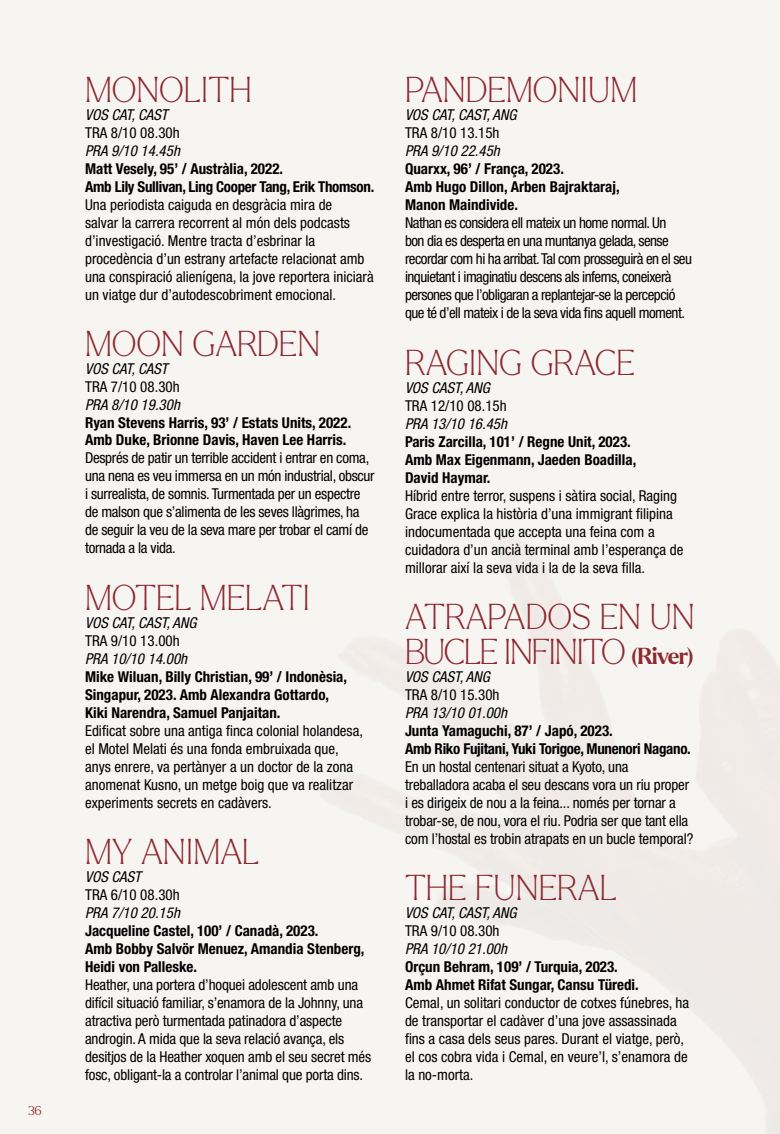
<style>
.page{position:relative;width:780px;height:1134px;background:#f7f5f2}
.page>*{position:absolute;margin:0;border:0;box-sizing:border-box;transform-origin:0 0}
.TITULO{font:100 35px "Larken";color:#8d2931}
.TITULO-2{font:100 35px/35px "Larken";letter-spacing:-.04em;color:#8d2931}
.Texto{font:condensed 15px/18px "Helvetica Neue LT Std";letter-spacing:-.01em;color:#000}
.AUTOR-DURACION{font:700 condensed 15px/18px "Helvetica Neue LT Std";color:#000}
.Texto-2{font:condensed 15px/18px "Helvetica Neue LT Std";letter-spacing:-.035em;color:#000}
.FICHA_TECNICA{font:italic condensed 15px "Helvetica Neue LT Std";color:#000}
.AUTOR-DURACION-2{font:700 condensed 15px/18px "Helvetica Neue LT Std";letter-spacing:-.02em;color:#000}
.t1{font:300 12.5px "Larken";color:#8d2931}
.s1{font-weight:700;font-size:22.5px}
</style>
<div class="page">
<p class="t1" style="left:28px;top:1102px;width:15px">36</p>
<p class="TITULO" style="left:85px;top:66px;width:168px">MONOLITH</p>
<p class="FICHA_TECNICA" style="left:85px;top:106px;width:84px">VOS CAT, CAST</p>
<p class="Texto" style="left:85px;top:124px;width:96px">TRA 8/10 08.30h</p>
<p class="FICHA_TECNICA" style="left:85px;top:142px;width:96px">PRA 9/10 14.45h</p>
<p class="AUTOR-DURACION-2" style="left:85px;top:160px;width:291px">Matt Vesely, 95’ / Austràlia, 2022.<br>Amb Lily Sullivan, Ling Cooper Tang, Erik Thomson.</p>
<p class="Texto" style="left:85px;top:196px;width:290px">Una periodista caiguda en desgràcia mira de<br>salvar la carrera recorrent al món dels podcasts d’investigació. Mentre tracta d’esbrinar la procedència d’un estrany artefacte relacionat amb una conspiració alienígena, la jove reportera iniciarà un viatge dur d’autodescobriment emocional.</p>
<p class="TITULO" style="left:85px;top:321px;width:237px">MOON GARDEN</p>
<p class="FICHA_TECNICA" style="left:85px;top:360px;width:84px">VOS CAT, CAST</p>
<p class="Texto" style="left:85px;top:378px;width:96px">TRA 7/10 08.30h</p>
<p class="FICHA_TECNICA" style="left:85px;top:396px;width:96px">PRA 8/10 19.30h</p>
<p class="AUTOR-DURACION" style="left:85px;top:414px;width:268px">Ryan Stevens Harris, 93’ / Estats Units, 2022.<br>Amb Duke, Brionne Davis, Haven Lee Harris.</p>
<p class="Texto" style="left:85px;top:449px;width:291px">Després de patir un terrible accident i entrar en coma, una nena es veu immersa en un món industrial, obscur i surrealista, de somnis. Turmentada per un espectre de malson que s’alimenta de les seves llàgrimes, ha de seguir la veu de la seva mare per trobar el camí de tornada a la vida.</p>
<p class="TITULO" style="left:85px;top:574px;width:227px">MOTEL MELATI</p>
<p class="FICHA_TECNICA" style="left:85px;top:614px;width:113px">VOS CAT, CAST, ANG</p>
<p class="Texto" style="left:85px;top:631px;width:96px">TRA 9/10 13.00h</p>
<p class="FICHA_TECNICA" style="left:85px;top:650px;width:104px">PRA 10/10 14.00h</p>
<p class="AUTOR-DURACION" style="left:85px;top:667px;width:263px">Mike Wiluan, Billy Christian, 99’ / Indonèsia,<br>Singapur, 2023. Amb Alexandra Gottardo,<br>Kiki Narendra, Samuel Panjaitan.</p>
<p class="Texto" style="left:85px;top:721px;width:279px">Edificat sobre una antiga finca colonial holandesa, el Motel Melati és una fonda embruixada que, anys enrere, va pertànyer a un doctor de la zona anomenat Kusno, un metge boig que va realitzar experiments secrets en cadàvers.</p>
<p class="TITULO" style="left:85px;top:828px;width:176px">MY ANIMAL</p>
<p class="FICHA_TECNICA" style="left:85px;top:868px;width:58px">VOS CAST</p>
<p class="Texto" style="left:85px;top:885px;width:96px">TRA 6/10 08.30h</p>
<p class="FICHA_TECNICA" style="left:85px;top:904px;width:96px">PRA 7/10 20.15h</p>
<p class="AUTOR-DURACION" style="left:85px;top:921px;width:281px">Jacqueline Castel, 100’ / Canadà, 2023.<br>Amb Bobby Salvör Menuez, Amandia Stenberg,<br>Heidi von Palleske.</p>
<p class="Texto" style="left:85px;top:975px;width:288px">Heather, una portera d’hoquei adolescent amb una difícil situació familiar, s’enamora de la Johnny, una atractiva però turmentada patinadora d’aspecte androgin. A mida que la seva relació avança, els desitjos de la Heather xoquen amb el seu secret més fosc, obligant-la a controlar l’animal que porta dins.</p>
<p class="TITULO" style="left:405px;top:66px;width:234px">PANDEMONIUM</p>
<p class="FICHA_TECNICA" style="left:405px;top:106px;width:113px">VOS CAT, CAST, ANG</p>
<p class="Texto" style="left:405px;top:124px;width:96px">TRA 8/10 13.15h</p>
<p class="FICHA_TECNICA" style="left:405px;top:142px;width:96px">PRA 9/10 22.45h</p>
<p class="AUTOR-DURACION" style="left:405px;top:160px;width:216px">Quarxx, 96’ / França, 2023.<br>Amb Hugo Dillon, Arben Bajraktaraj,<br>Manon Maindivide.</p>
<p class="Texto-2" style="left:405px;top:214px;width:288px">Nathan es considera ell mateix un home normal. Un<br>bon dia es desperta en una muntanya gelada, sense recordar com hi ha arribat. Tal com prosseguirà en el seu inquietant i imaginatiu descens als inferns, coneixerà persones que l’obligaran a replantejar-se la percepció que té d’ell mateix i de la seva vida fins aquell moment.</p>
<p class="TITULO" style="left:405px;top:339px;width:231px">RAGING GRACE</p>
<p class="FICHA_TECNICA" style="left:405px;top:379px;width:86px">VOS CAST, ANG</p>
<p class="Texto" style="left:405px;top:396px;width:103px">TRA 12/10 08.15h</p>
<p class="FICHA_TECNICA" style="left:405px;top:415px;width:104px">PRA 13/10 16.45h</p>
<p class="AUTOR-DURACION" style="left:405px;top:432px;width:233px">Paris Zarcilla, 101’ / Regne Unit, 2023.<br>Amb Max Eigenmann, Jaeden Boadilla,<br>David Haymar.</p>
<p class="Texto" style="left:405px;top:486px;width:280px">Híbrid entre terror, suspens i sàtira social, Raging Grace explica la història d’una immigrant filipina indocumentada que accepta una feina com a cuidadora d’un ancià terminal amb l’esperança de millorar així la seva vida i la de la seva filla.</p>
<p class="TITULO-2" style="left:405px;top:597px;width:291px">ATRAPADOS EN UN<br>BUCLE INFINITO <span class="s1">(River)</span></p>
<p class="FICHA_TECNICA" style="left:405px;top:668px;width:86px">VOS CAST, ANG</p>
<p class="Texto" style="left:405px;top:685px;width:96px">TRA 8/10 15.30h</p>
<p class="FICHA_TECNICA" style="left:405px;top:704px;width:104px">PRA 13/10 01.00h</p>
<p class="AUTOR-DURACION-2" style="left:405px;top:721px;width:287px">Junta Yamaguchi, 87’ / Japó, 2023.<br>Amb Riko Fujitani, Yuki Torigoe, Munenori Nagano.</p>
<p class="Texto" style="left:405px;top:757px;width:290px">En un hostal centenari situat a Kyoto, una treballadora acaba el seu descans vora un riu proper i es dirigeix de nou a la feina... només per tornar a trobar-se, de nou, vora el riu. Podria ser que tant ella com l’hostal es trobin atrapats en un bucle temporal?</p>
<p class="TITULO" style="left:405px;top:864px;width:213px">THE FUNERAL</p>
<p class="FICHA_TECNICA" style="left:405px;top:904px;width:113px">VOS CAT, CAST, ANG</p>
<p class="Texto" style="left:405px;top:921px;width:96px">TRA 9/10 08.30h</p>
<p class="FICHA_TECNICA" style="left:405px;top:940px;width:104px">PRA 10/10 21.00h</p>
<p class="AUTOR-DURACION" style="left:405px;top:957px;width:235px">Orçun Behram, 109’ / Turquia, 2023.<br>Amb Ahmet Rifat Sungar, Cansu Türedi.</p>
<p class="Texto" style="left:405px;top:993px;width:285px">Cemal, un solitari conductor de cotxes fúnebres, ha de transportar el cadàver d’una jove assassinada fins a casa dels seus pares. Durant el viatge, però, el cos cobra vida i Cemal, en veure’l, s’enamora de la no-morta.</p>
</div>
